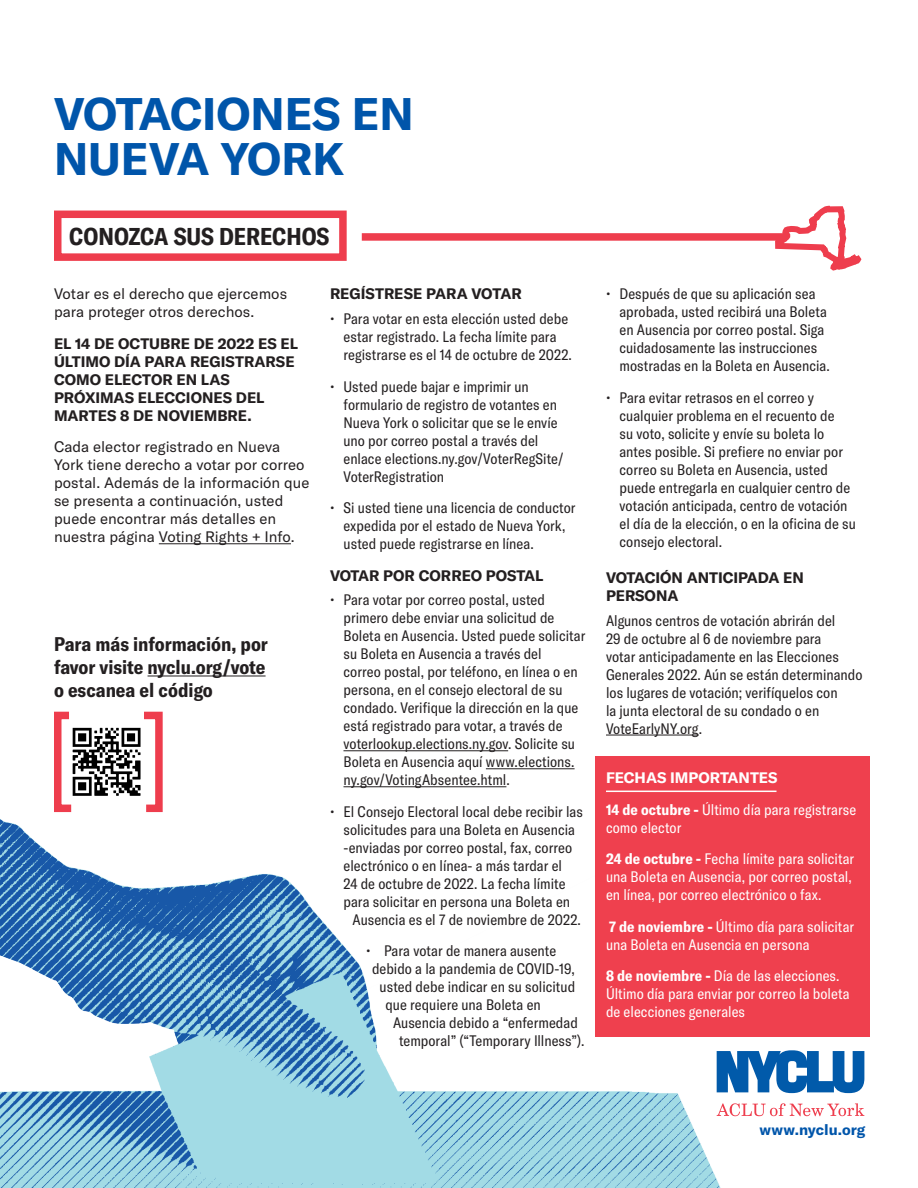
<style>
.page{position:relative;width:918px;height:1188px;background:#fff}
.page>*{position:absolute;margin:0;border:0;box-sizing:border-box;transform-origin:0 0}
.Title_Card{font:700 45px "GT America";color:#05a}
.t1{font:700 condensed 24px "GT America";color:#231f20}
.t2{font:700 condensed 19.5px/23.4px "GT America";color:#231f20}
.sub_bullets{font:condensed 15px/18px "GT America";color:#231f20}
.sub_bullets-2{font:condensed 15px/18px "GT America";color:#fff}
.sub_bullets-3{font:15px/18px "GT America";color:#231f20}
.sub_bullets-4{font:700 15px/18px "GT America";color:#231f20}
.Header_1{font:700 15px/18px "GT America";color:#231f20}
.Header_1-2{font:700 15px "GT America";color:#fff}
.t3{font:700 15px "GT America";color:#05a}
.s1{font-weight:700}
</style>
<div class="page">
<img style="left:0;top:751px;width:737px;height:437px">
<div style="left:595px;top:756px;width:274px;height:281px;background:#ef404e"></div>
<hr style="left:159px;top:543px;width:132px;height:1px;background:#231f20">
<hr style="left:344px;top:750px;width:164px;height:1px;background:#231f20">
<hr style="left:486px;top:768px;width:89px;height:1px;background:#231f20">
<hr style="left:344px;top:786px;width:162px;height:1px;background:#231f20">
<hr style="left:606px;top:735px;width:93px;height:1px;background:#231f20">
<div style="left:362px;top:233px;width:457px;height:8px;background:#ee3d4d"></div>
<div style="left:54px;top:211px;width:293px;height:50px;border:8px solid #ee3d4d"></div>
<svg style="left:772px;top:205px;width:90px;height:66px"></svg>
<svg style="left:717px;top:1050px;width:147px;height:43px"></svg>
<svg style="left:717px;top:1103px;width:147px;height:13px"></svg>
<img style="left:79px;top:727px;width:57px;height:75px">
<svg style="left:136px;top:711px;width:30px;height:105px"></svg>
<svg style="left:50px;top:711px;width:29px;height:105px"></svg>
<hr style="left:148px;top:676px;width:118px;height:1px;background:#231f20">
<hr style="left:606px;top:791px;width:171px;height:1px;background:#fff">
<p class="Title_Card" style="left:54px;top:85px;width:361px">VOTACIONES EN</p>
<p class="Title_Card" style="left:54px;top:130px;width:292px">NUEVA YORK</p>
<p class="t1" style="left:69px;top:222px;width:262px">CONOZCA SUS DERECHOS</p>
<p class="sub_bullets-3" style="left:54px;top:285px;width:235px">Votar es el derecho que ejercemos para proteger otros derechos.</p>
<p class="sub_bullets-4" style="left:54px;top:334px;width:245px">EL 14 DE OCTUBRE DE 2022 ES EL<br>ÚLTIMO DÍA PARA REGISTRARSE<br>COMO ELECTOR EN LAS<br>PRÓXIMAS ELECCIONES DEL<br>MARTES 8 DE NOVIEMBRE.</p>
<p class="sub_bullets-3" style="left:54px;top:438px;width:257px">Cada elector registrado en Nueva York tiene derecho a votar por correo postal. Además de la información que se presenta a continuación, usted puede encontrar más detalles en nuestra página Voting Rights + Info.</p>
<p class="t2" style="left:54px;top:632px;width:215px">Para más información, por favor visite nyclu.org/vote o escanea el código</p>
<p class="sub_bullets-4" style="left:330px;top:285px;width:193px">REGÍSTRESE PARA VOTAR</p>
<p class="sub_bullets" style="left:344px;top:310px;width:230px;text-indent:-14px">• Para votar en esta elección usted debe estar registrado. La fecha límite para registrarse es el 14 de octubre de 2022.</p>
<p class="sub_bullets" style="left:344px;top:377px;width:222px;text-indent:-14px">• Usted puede bajar e imprimir un formulario de registro de votantes en Nueva York o solicitar que se le envíe uno por correo postal a través del enlace elections.ny.gov/VoterRegSite/ VoterRegistration</p>
<p class="sub_bullets" style="left:344px;top:499px;width:234px;text-indent:-14px">• Si usted tiene una licencia de conductor expedida por el estado de Nueva York, usted puede registrarse en línea.</p>
<p class="Header_1" style="left:330px;top:566px;width:215px">VOTAR POR CORREO POSTAL</p>
<p class="sub_bullets" style="left:344px;top:591px;width:243px;text-indent:-14px">• Para votar por correo postal, usted primero debe enviar una solicitud de Boleta en Ausencia. Usted puede solicitar su Boleta en Ausencia a través del<br>correo postal, por teléfono, en línea o en persona, en el consejo electoral de su condado. Verifique la dirección en la que está registrado para votar, a través de voterlookup.elections.ny.gov. Solicite su Boleta en Ausencia aquí www.elections. ny.gov/VotingAbsentee.html.</p>
<p class="sub_bullets" style="left:330px;top:803px;width:254px">• El Consejo Electoral local debe recibir las</p>
<p class="sub_bullets" style="left:344px;top:821px;width:233px">solicitudes para una Boleta en Ausencia</p>
<p class="sub_bullets" style="left:344px;top:839px;width:230px">-enviadas por correo postal, fax, correo</p>
<p class="sub_bullets" style="left:344px;top:857px;width:220px">electrónico o en línea- a más tardar el</p>
<p class="sub_bullets" style="left:344px;top:875px;width:224px">24 de octubre de 2022. La fecha límite</p>
<p class="sub_bullets" style="left:344px;top:893px;width:228px">para solicitar en persona una Boleta en</p>
<p class="sub_bullets" style="left:352px;top:911px;width:230px">Ausencia es el 7 de noviembre de 2022.</p>
<p class="sub_bullets" style="left:366px;top:942px;width:192px">• Para votar de manera ausente</p>
<p class="sub_bullets" style="left:372px;top:960px;width:204px">debido a la pandemia de COVID-19,</p>
<p class="sub_bullets" style="left:380px;top:978px;width:197px">usted debe indicar en su solicitud</p>
<p class="sub_bullets" style="left:386px;top:996px;width:157px">que requiere una Boleta en</p>
<p class="sub_bullets" style="left:393px;top:1014px;width:186px">Ausencia debido a “enfermedad</p>
<p class="sub_bullets" style="left:399px;top:1032px;width:187px">temporal” (“Temporary Illness”).</p>
<p class="sub_bullets" style="left:620px;top:285px;width:212px;text-indent:-14px">• Después de que su aplicación sea aprobada, usted recibirá una Boleta en Ausencia por correo postal. Siga cuidadosamente las instrucciones mostradas en la Boleta en Ausencia.</p>
<p class="sub_bullets" style="left:620px;top:389px;width:238px;text-indent:-14px">• Para evitar retrasos en el correo y cualquier problema en el recuento de<br>su voto, solicite y envíe su boleta lo antes posible. Si prefiere no enviar por correo su Boleta en Ausencia, usted puede entregarla en cualquier centro de votación anticipada, centro de votación el día de la elección, o en la oficina de su consejo electoral.</p>
<p class="Header_1" style="left:606px;top:568px;width:199px">VOTACIÓN ANTICIPADA EN<br>PERSONA</p>
<p class="sub_bullets" style="left:606px;top:611px;width:258px">Algunos centros de votación abrirán del<br>29 de octubre al 6 de noviembre para<br>votar anticipadamente en las Elecciones Generales 2022. Aún se están determinando los lugares de votación; verifíquelos con<br>la junta electoral de su condado o en VoteEarlyNY.org.</p>
<p class="Header_1-2" style="left:606px;top:768px;width:173px">FECHAS IMPORTANTES</p>
<p class="sub_bullets-2" style="left:606px;top:800px;width:252px"><span class="s1">14 de octubre -</span> Último día para registrarse como elector</p>
<p class="sub_bullets-2" style="left:606px;top:850px;width:250px"><span class="s1">24 de octubre -</span> Fecha límite para solicitar una Boleta en Ausencia, por correo postal, en línea, por correo electrónico o fax.</p>
<p class="sub_bullets-2" style="left:606px;top:917px;width:250px"><span class="s1">7 de noviembre -</span> Último día para solicitar una Boleta en Ausencia en persona</p>
<p class="sub_bullets-2" style="left:606px;top:967px;width:245px"><span class="s1">8 de noviembre -</span> Día de las elecciones.<br>Último día para enviar por correo la boleta de elecciones generales</p>
<p class="t3" style="left:760px;top:1120px;width:107px">www.nyclu.org</p>
</div>
